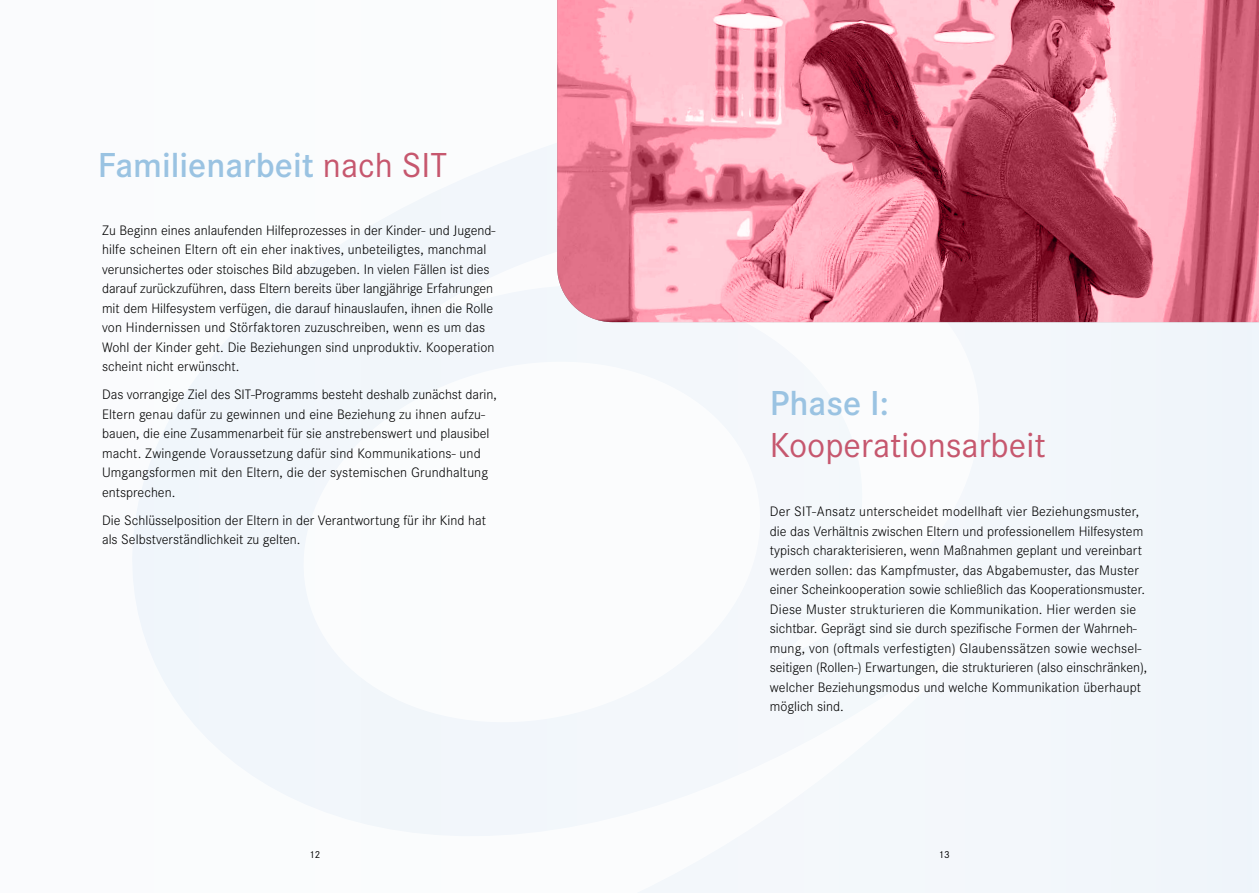
<style>
.page{position:relative;width:1259px;height:893px;background:#f7fafd}
.page>*{position:absolute;margin:0;border:0;box-sizing:border-box;transform-origin:0 0}
.t1{font:600 36px "Corporate S Pro";color:#9ac3e2}
.t2{font:36px "Corporate S Pro";color:#c6576e}
.t3{font:300 14.25px/19.5px "Corporate S Pro";color:#000}
.t4{font:10.5px "Corporate S Pro";color:#000}
.s1{font-weight:400;color:#c6576e}
</style>
<div class="page">
<img style="left:557px;top:0;width:702px;height:322px">
<h1 class="t1" style="left:98px;top:139px;width:351px">Familienarbeit <span class="s1">nach SIT</span></h1>
<p class="t3" style="left:102px;top:220px;width:395px">Zu Beginn eines anlaufenden Hilfeprozesses in der Kinder- und Jugend&shy;hilfe scheinen Eltern oft ein eher inaktives, unbeteiligtes, manchmal verunsichertes oder stoisches Bild abzugeben. In vielen Fällen ist dies darauf zurückzuführen, dass Eltern bereits über langjährige Erfahrungen mit dem Hilfesystem verfügen, die darauf hinauslaufen, ihnen die Rolle von Hindernissen und Störfaktoren zuzuschreiben, wenn es um das Wohl der Kinder geht. Die Beziehungen sind unproduktiv. Kooperation scheint nicht erwünscht.</p>
<p class="t3" style="left:102px;top:384px;width:396px">Das vorrangige Ziel des SIT-Programms besteht deshalb zunächst darin, Eltern genau dafür zu gewinnen und eine Beziehung zu ihnen aufzu&shy;bauen, die eine Zusammenarbeit für sie anstrebenswert und plausibel macht. Zwingende Voraussetzung dafür sind Kommunikations- und Umgangsformen mit den Eltern, die der systemischen Grundhaltung entsprechen.</p>
<p class="t3" style="left:102px;top:509px;width:385px">Die Schlüsselposition der Eltern in der Verantwortung für ihr Kind hat als Selbstverständlichkeit zu gelten.</p>
<h1 class="t1" style="left:770px;top:377px;width:121px">Phase I:</h1>
<h1 class="t2" style="left:770px;top:419px;width:277px">Kooperationsarbeit</h1>
<p class="t3" style="left:770px;top:501px;width:379px">Der SIT-Ansatz unterscheidet modellhaft vier Beziehungsmuster, die das Verhältnis zwischen Eltern und professionellem Hilfesystem typisch charakterisieren, wenn Maßnahmen geplant und vereinbart werden sollen: das Kampfmuster, das Abgabemuster, das Muster einer Scheinkooperation sowie schließlich das Kooperationsmuster.<br>Diese Muster strukturieren die Kommunikation. Hier werden sie sichtbar. Geprägt sind sie durch spezifische Formen der Wahrneh&shy;mung, von (oftmals verfestigten) Glaubenssätzen sowie wechsel&shy;seitigen (Rollen-) Erwartungen, die strukturieren (also einschränken), welcher Beziehungsmodus und welche Kommunikation überhaupt möglich sind.</p>
<p class="t4" style="left:309px;top:846px;width:13px">12</p>
<p class="t4" style="left:938px;top:846px;width:13px">13</p>
</div>
